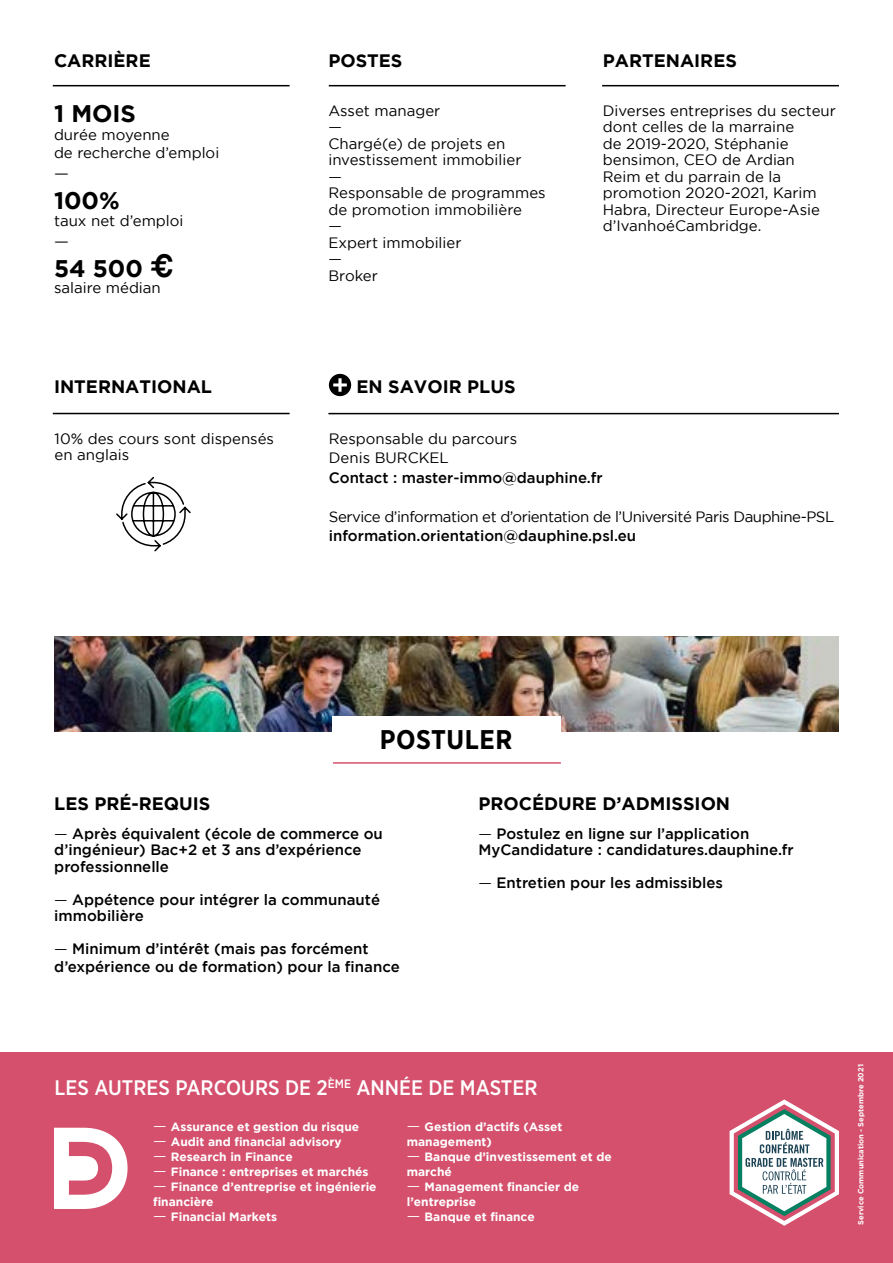
<style>
.page{position:relative;width:893px;height:1263px;background:#fff}
.page>*{position:absolute;margin:0;border:0;box-sizing:border-box;transform-origin:0 0}
.t1{font:700 27px "Gotham Narrow";letter-spacing:.02em;color:#000}
.t2{font:700 24px "Gotham";color:#000}
.t3{font:500 21px "Gotham Narrow";color:#fff}
.t4{font:700 18px "Gotham";color:#000}
.t5{font:16.5px "Gotham";color:#000}
.t6{font:15px/16.5px "Gotham";color:#000}
.t7{font:500 15px/16.5px "Gotham";color:#000}
.t8{font:15px "Gotham";letter-spacing:-.03em;color:#000}
.t9{font:700 12px/15px "Gotham";color:#fff}
.t10{font:700 7.5px "Gotham";color:#fff}
.s1{font-family:"Helvetica";font-size:31.5px}
.s2{font-weight:400}
.s3{font-weight:400;font-size:15px}
</style>
<div class="page">
<img style="left:54px;top:636px;width:785px;height:95px">
<div style="left:0;top:1053px;width:893px;height:210px;background:#d4506d"></div>
<svg style="left:54px;top:1128px;width:74px;height:81px"></svg>
<hr style="left:328px;top:413px;width:511px;height:1px;background:#000">
<hr style="left:333px;top:762px;width:228px;height:2px;background:#d4506d">
<hr style="left:602px;top:85px;width:237px;height:1px;background:#000">
<hr style="left:329px;top:85px;width:237px;height:1px;background:#000">
<hr style="left:53px;top:85px;width:237px;height:1px;background:#000">
<hr style="left:53px;top:413px;width:237px;height:1px;background:#000">
<svg style="left:116px;top:476px;width:75px;height:76px"></svg>
<div style="left:329px;top:374px;width:22px;height:22px;background:#000;border-radius:50%"></div>
<svg style="left:333px;top:378px;width:14px;height:14px"></svg>
<svg style="left:730px;top:1099px;width:109px;height:127px"></svg>
<div style="left:332px;top:716px;width:229px;height:46px;background:#fff"></div>
<p class="t4" style="left:54px;top:50px;width:98px">CARRIÈRE</p>
<p class="t4" style="left:328px;top:50px;width:76px">POSTES</p>
<p class="t4" style="left:603px;top:50px;width:136px">PARTENAIRES</p>
<h2 class="t2" style="left:54px;top:100px;width:83px">1 MOIS</h2>
<p class="t6" style="left:54px;top:126px;width:167px;line-height:18px">durée moyenne<br>de recherche d’emploi</p>
<p class="t5" style="left:54px;top:164px;width:16px">—</p>
<h2 class="t2" style="left:54px;top:187px;width:67px">100%</h2>
<p class="t6" style="left:54px;top:212px;width:131px">taux net d’emploi</p>
<p class="t5" style="left:54px;top:232px;width:16px">—</p>
<h2 class="t2" style="left:54px;top:255px;width:121px">54 500 <span class="s1">€</span></h2>
<p class="t6" style="left:54px;top:280px;width:108px">salaire médian</p>
<p class="t6" style="left:328px;top:102px;width:219px">Asset manager<br>—<br>Chargé(e) de projets en investissement immobilier<br>—<br>Responsable de programmes de promotion immobilière<br>—<br>Expert immobilier<br>—<br>Broker</p>
<p class="t6" style="left:603px;top:102px;width:235px">Diverses entreprises du secteur dont celles de la marraine<br>de 2019-2020, Stéphanie bensimon, CEO de Ardian<br>Reim et du parrain de la promotion 2020-2021, Karim<br>Habra, Directeur Europe-Asie d’IvanhoéCambridge.</p>
<p class="t4" style="left:54px;top:377px;width:160px">INTERNATIONAL</p>
<p class="t4" style="left:357px;top:376px;width:160px">EN SAVOIR PLUS</p>
<p class="t6" style="left:55px;top:430px;width:221px">10% des cours sont dispensés en anglais</p>
<p class="t6" style="left:329px;top:428px;width:190px;line-height:19.5px">Responsable du parcours<br>Denis BURCKEL</p>
<p class="t7" style="left:329px;top:469px;width:275px">Contact : master-immo@dauphine.fr</p>
<p class="t8" style="left:329px;top:508px;width:507px">Service d’information et d’orientation de l’Université Paris Dauphine-PSL</p>
<p class="t7" style="left:329px;top:527px;width:309px">information.orientation@dauphine.psl.eu</p>
<h1 class="t1" style="left:380px;top:722px;width:134px">POSTULER</h1>
<p class="t4" style="left:54px;top:794px;width:158px">LES PRÉ-REQUIS</p>
<p class="t7" style="left:54px;top:825px;width:330px"><span class="s2">—</span> Après équivalent (école de commerce ou d’ingénieur) Bac+2 et 3 ans d’expérience professionnelle</p>
<p class="t7" style="left:54px;top:891px;width:327px"><span class="s2">—</span> Appétence pour intégrer la communauté immobilière</p>
<p class="t7" style="left:54px;top:940px;width:347px;line-height:18px"><span class="s2">—</span> Minimum d’intérêt (mais pas forcément d’expérience ou de formation) pour la finance</p>
<p class="t4" style="left:479px;top:794px;width:253px">PROCÉDURE D’ADMISSION</p>
<p class="t7" style="left:479px;top:825px;width:317px"><span class="s2">—</span> Postulez en ligne sur l’application<br>MyCandidature : candidatures.dauphine.fr</p>
<p class="t7" style="left:479px;top:874px;width:246px"><span class="s2">—</span> Entretien pour les admissibles</p>
<h3 class="t3" style="left:55px;top:1074px;width:484px">LES AUTRES PARCOURS DE 2<sup>ÈME</sup> ANNÉE DE MASTER</h3>
<p class="t9" style="left:153px;top:1119px;width:208px"><span class="s3">—</span> Assurance et gestion du risque</p>
<p class="t9" style="left:153px;top:1134px;width:190px"><span class="s3">—</span> Audit and financial advisory</p>
<p class="t9" style="left:153px;top:1149px;width:141px"><span class="s3">—</span> Research in Finance</p>
<p class="t9" style="left:153px;top:1164px;width:217px"><span class="s3">—</span> Finance : entreprises et marchés</p>
<p class="t9" style="left:153px;top:1179px;width:225px"><span class="s3">—</span> Finance d’entreprise et ingénierie financière</p>
<p class="t9" style="left:153px;top:1209px;width:126px"><span class="s3">—</span> Financial Markets</p>
<p class="t9" style="left:407px;top:1119px;width:157px"><span class="s3">—</span> Gestion d’actifs (Asset management)</p>
<p class="t9" style="left:407px;top:1149px;width:207px"><span class="s3">—</span> Banque d’investissement et de marché</p>
<p class="t9" style="left:407px;top:1179px;width:174px"><span class="s3">—</span> Management financier de l’entreprise</p>
<p class="t9" style="left:407px;top:1209px;width:130px"><span class="s3">—</span> Banque et finance</p>
<p class="t10" style="left:856px;top:1224px;width:162px;rotate:-90deg">Service Communication - Septembre 2021</p>
</div>
